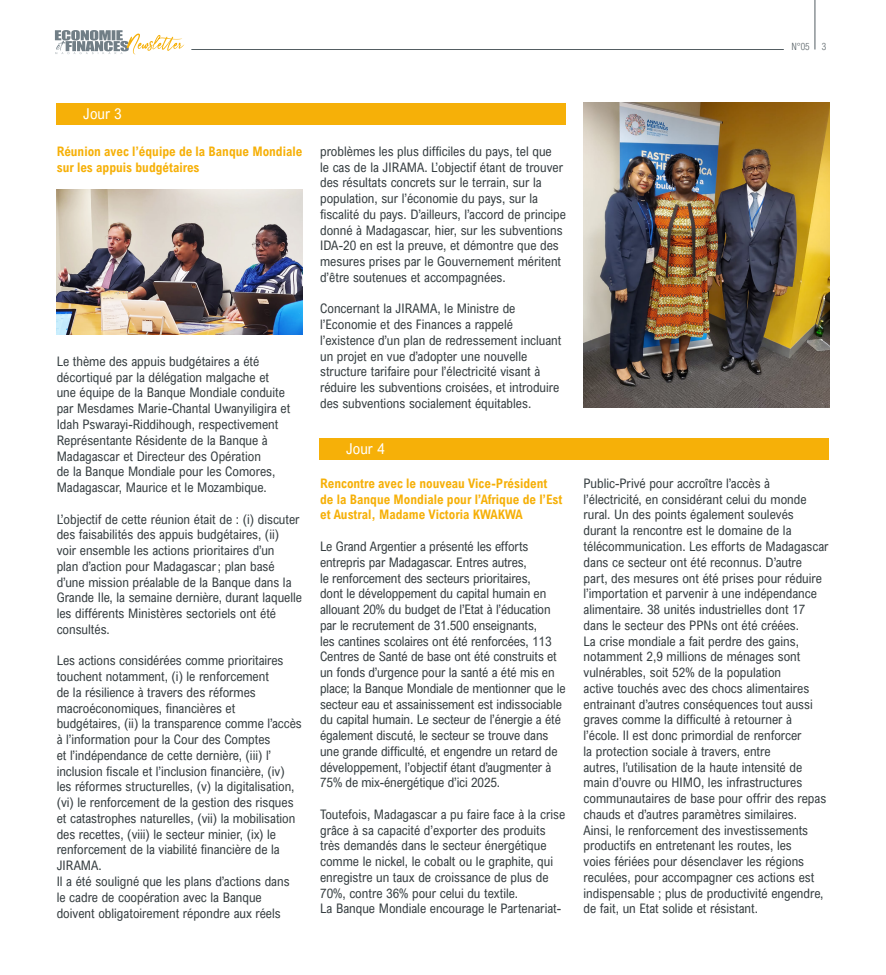
<style>
.page{position:relative;width:886px;height:975px;background:#fff}
.page>*{position:absolute;margin:0;border:0;box-sizing:border-box;transform-origin:0 0}
.t1{font:15px "Arial Nova Cond";color:#fff}
.t2{font:13.12px/15.8px "Arial Nova Cond";color:#363e41}
.t3{font:700 13.12px/15.8px "Arial Nova Cond";color:#f6b008}
.t4{font:300 10px "Arial Nova Cond";color:#535d62}
</style>
<div class="page">
<hr style="left:191px;top:49px;width:593px;height:1px;background:#535d62">
<hr style="left:815px;top:0;width:1px;height:49px;background:#535d62">
<svg style="left:55px;top:30px;width:129px;height:24px"></svg>
<div style="left:57px;top:103px;width:509px;height:21px;background:#f6b008"></div>
<img style="left:57px;top:190px;width:245px;height:144px">
<div style="left:319px;top:438px;width:510px;height:21px;background:#f6b008"></div>
<img style="left:583px;top:103px;width:246px;height:305px">
<p class="t4" style="left:791px;top:40px;width:37px">N°05 3</p>
<p class="t1" style="left:83px;top:105px;width:40px">Jour 3</p>
<p class="t3" style="left:57px;top:143px;width:247px">Réunion avec l’équipe de la Banque Mondiale sur les appuis budgétaires</p>
<p class="t2" style="left:57px;top:353px;width:235px">Le thème des appuis budgétaires a été décortiqué par la délégation malgache et une équipe de la Banque Mondiale conduite par Mesdames Marie-Chantal Uwanyiligira et Idah Pswarayi-Riddihough, respectivement Représentante Résidente de la Banque à Madagascar et Directeur des Opération<br>de la Banque Mondiale pour les Comores, Madagascar, Maurice et le Mozambique.</p>
<p class="t2" style="left:57px;top:510px;width:247px">L’objectif de cette réunion était de : (i) discuter des faisabilités des appuis budgétaires, (ii)<br>voir ensemble les actions prioritaires d’un<br>plan d’action pour Madagascar; plan basé d’une mission préalable de la Banque dans la Grande Ile, la semaine dernière, durant laquelle les différents Ministères sectoriels ont été consultés.</p>
<p class="t2" style="left:57px;top:652px;width:246px">Les actions considérées comme prioritaires touchent notamment, (i) le renforcement<br>de la résilience à travers des réformes macroéconomiques, financières et budgétaires, (ii) la transparence comme l’accès à l’information pour la Cour des Comptes<br>et l’indépendance de cette dernière, (iii) l’ inclusion fiscale et l’inclusion financière, (iv) les réformes structurelles, (v) la digitalisation, (vi) le renforcement de la gestion des risques et catastrophes naturelles, (vii) la mobilisation des recettes, (viii) le secteur minier, (ix) le renforcement de la viabilité financière de la JIRAMA.<br>Il a été souligné que les plans d’actions dans le cadre de coopération avec la Banque doivent obligatoirement répondre aux réels</p>
<p class="t2" style="left:320px;top:143px;width:247px">problèmes les plus difficiles du pays, tel que<br>le cas de la JIRAMA. L’objectif étant de trouver des résultats concrets sur le terrain, sur la population, sur l’économie du pays, sur la fiscalité du pays. D’ailleurs, l’accord de principe donné à Madagascar, hier, sur les subventions IDA-20 en est la preuve, et démontre que des mesures prises par le Gouvernement méritent d’être soutenues et accompagnées.</p>
<p class="t2" style="left:320px;top:300px;width:243px">Concernant la JIRAMA, le Ministre de l’Economie et des Finances a rappelé l’existence d’un plan de redressement incluant un projet en vue d’adopter une nouvelle structure tarifaire pour l’électricité visant à réduire les subventions croisées, et introduire des subventions socialement équitables.</p>
<p class="t1" style="left:346px;top:439px;width:40px">Jour 4</p>
<p class="t3" style="left:320px;top:475px;width:244px">Rencontre avec le nouveau Vice-Président de la Banque Mondiale pour l’Afrique de l’Est et Austral, Madame Victoria KWAKWA</p>
<p class="t2" style="left:320px;top:538px;width:247px">Le Grand Argentier a présenté les efforts entrepris par Madagascar. Entres autres,<br>le renforcement des secteurs prioritaires,<br>dont le développement du capital humain en allouant 20% du budget de l’Etat à l’éducation par le recrutement de 31.500 enseignants,<br>les cantines scolaires ont été renforcées, 113<br>Centres de Santé de base ont été construits et un fonds d’urgence pour la santé a été mis en place; la Banque Mondiale de mentionner que le secteur eau et assainissement est indissociable du capital humain. Le secteur de l’énergie a été également discuté, le secteur se trouve dans une grande difficulté, et engendre un retard de développement, l’objectif étant d’augmenter à 75% de mix-énergétique d’ici 2025.</p>
<p class="t2" style="left:320px;top:806px;width:247px">Toutefois, Madagascar a pu faire face à la crise grâce à sa capacité d’exporter des produits très demandés dans le secteur énergétique comme le nickel, le cobalt ou le graphite, qui enregistre un taux de croissance de plus de 70%, contre 36% pour celui du textile.<br>La Banque Mondiale encourage le Partenariat-</p>
<p class="t2" style="left:583px;top:475px;width:247px">Public-Privé pour accroître l’accès à l’électricité, en considérant celui du monde rural. Un des points également soulevés durant la rencontre est le domaine de la télécommunication. Les efforts de Madagascar dans ce secteur ont été reconnus. D’autre part, des mesures ont été prises pour réduire l’importation et parvenir à une indépendance alimentaire. 38 unités industrielles dont 17 dans le secteur des PPNs ont été créées.<br>La crise mondiale a fait perdre des gains, notamment 2,9 millions de ménages sont vulnérables, soit 52% de la population<br>active touchés avec des chocs alimentaires entrainant d’autres conséquences tout aussi graves comme la difficulté à retourner à l’école. Il est donc primordial de renforcer<br>la protection sociale à travers, entre<br>autres, l’utilisation de la haute intensité de main d’ouvre ou HIMO, les infrastructures communautaires de base pour offrir des repas chauds et d’autres paramètres similaires.<br>Ainsi, le renforcement des investissements productifs en entretenant les routes, les<br>voies fériées pour désenclaver les régions reculées, pour accompagner ces actions est indispensable ; plus de productivité engendre, de fait, un Etat solide et résistant.</p>
</div>
